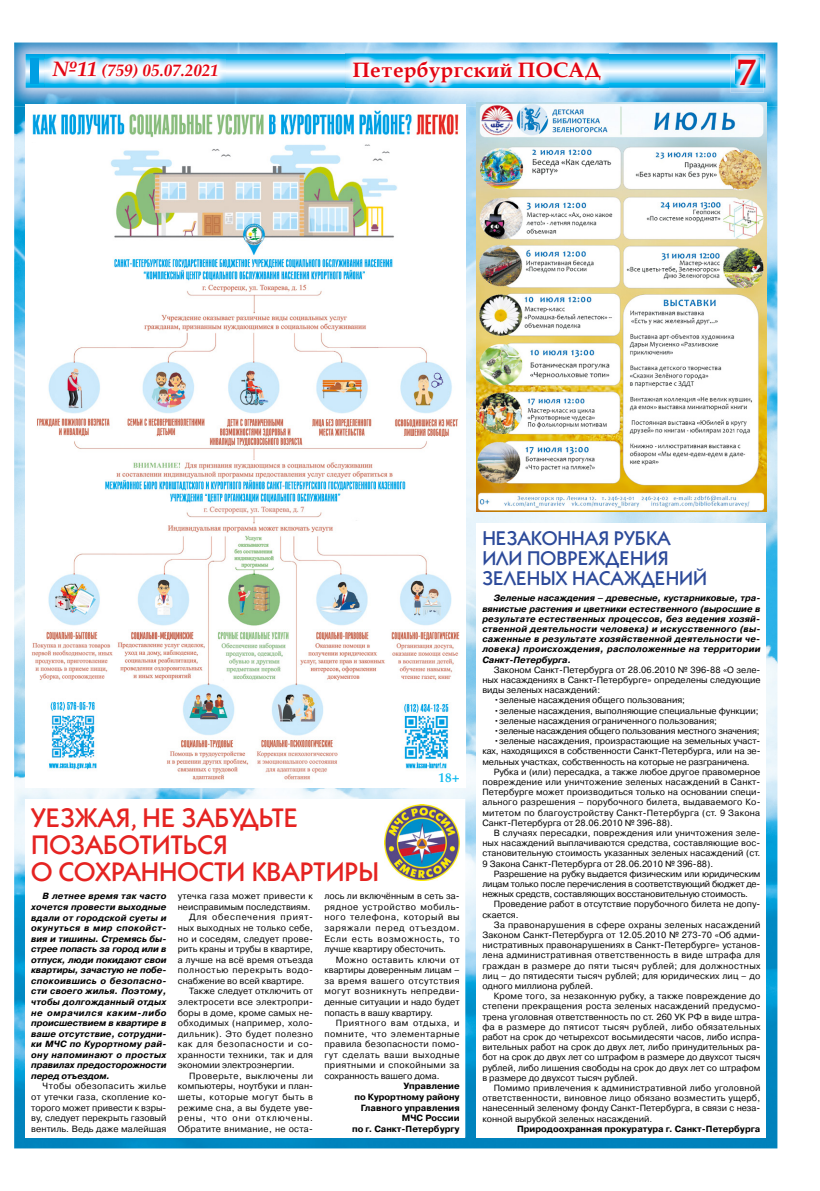
<style>
.page{position:relative;width:820px;height:1191px;background:#fff}
.page>*{position:absolute;margin:0;border:0;box-sizing:border-box;transform-origin:0 0}
.t1{font:700 37px "Palladium";color:#e30613}
.t2{font:500 27px/27px "Kabel C";color:#e52321}
.t3{font:500 20px/20.2px "Kabel C";color:#2c4a9a}
.t4{font:700 20px "Palladium";color:#e30613}
.t5{font:italic 700 16px "Palladium";color:#e30613}
.t6{font:700 12.4px "Palladium";color:#10baee}
.t7{font:9px/10.2px "Pragmatica C";color:#000;text-align:justify}
.t8{font:italic 700 9px/10.6px "Pragmatica C";color:#000;text-align:justify}
.t9{font:700 9px/10.6px "Pragmatica C";color:#000;text-align:right}
.t10{font:9px "Pragmatica C";letter-spacing:-.02em;color:#000}
.t11{font:9px "Pragmatica C";letter-spacing:.03em;color:#000}
.t12{font:9px "Pragmatica C";letter-spacing:.02em;color:#000}
.t13{font:9px "Pragmatica C";letter-spacing:.035em;color:#000}
.t14{font:9px "Pragmatica C";letter-spacing:.025em;color:#000}
.t15{font:9px "Pragmatica C";letter-spacing:.05em;color:#000}
.t16{font:9px "Pragmatica C";letter-spacing:.04em;color:#000}
.t17{font:9px "Pragmatica C";letter-spacing:.055em;color:#000}
.t18{font:9px "Pragmatica C";letter-spacing:.06em;color:#000}
.t19{font:9px "Pragmatica C";letter-spacing:.095em;color:#000}
.t20{font:9px "Pragmatica C";letter-spacing:.08em;color:#000}
.s1{font-size:20px}
</style>
<div class="page">
<img style="left:14px;top:106px;width:763px;height:1042px">
<img style="left:14px;top:42px;width:764px;height:64px">
<svg style="left:26px;top:54px;width:739px;height:34px"></svg>
<div style="left:31px;top:58px;width:8px;height:26px;background:#009fe3"></div>
<img style="left:345px;top:53px;width:263px;height:37px">
<img style="left:345px;top:54px;width:263px;height:34px">
<img style="left:45px;top:54px;width:180px;height:32px">
<img style="left:730px;top:51px;width:33px;height:42px">
<img style="left:730px;top:54px;width:33px;height:34px">
<img style="left:734px;top:58px;width:25px;height:26px">
<img style="left:26px;top:104px;width:439px;height:684px">
<div style="left:26px;top:799px;width:439px;height:338px;background:#fff"></div>
<img style="left:384px;top:805px;width:75px;height:75px">
<img style="left:476px;top:102px;width:289px;height:409px">
<div style="left:476px;top:523px;width:289px;height:614px;background:#fff"></div>
<h3 class="t5" style="left:53px;top:61px;width:167px"><span class="s1">№11</span> (759) 05.07.2021</h3>
<h3 class="t4" style="left:352px;top:57px;width:250px">Петербургский ПОСАД</h3>
<h1 class="t1" style="left:736px;top:48px;width:21px">7</h1>
<h2 class="t2" style="left:31px;top:803px;width:349px">УЕЗЖАЯ, НЕ ЗАБУДЬТЕ<br>ПОЗАБОТИТЬСЯ<br>О СОХРАННОСТИ КВАРТИРЫ</h2>
<h3 class="t6" style="left:438px;top:770px;width:22px">18+</h3>
<p class="t8" style="left:31px;top:891px;width:137px;text-indent:11px">В летнее время так часто хочется провести выходные вдали от городской суеты и окунуться в мир спокойст&shy;вия и тишины. Стремясь бы&shy;стрее попасть за город или в отпуск, люди покидают свои квартиры, зачастую не побе&shy;спокоившись о безопасно&shy;сти своего жилья. Поэтому, чтобы долгожданный отдых не омрачился каким-либо происшествием в квартире в ваше отсутствие, сотрудни&shy;ки МЧС по Курортному рай&shy;ону напоминают о простых правилах предосторожности перед отъездом.</p>
<p class="t7" style="left:31px;top:1081px;width:137px;line-height:10.6px;text-indent:11px">Чтобы обезопасить жилье от утечки газа, скопление ко&shy;торого может привести к взры&shy;ву, следует перекрыть газовый вентиль. Ведь даже малейшая</p>
<p class="t14" style="left:178px;top:891px;width:137px">утечка газа может привести к</p>
<p class="t7" style="left:178px;top:901px;width:134px">неисправимым последствиям.</p>
<p class="t20" style="left:189px;top:912px;width:125px">Для обеспечения прият-</p>
<p class="t12" style="left:178px;top:923px;width:137px">ных выходных не только себе,</p>
<p class="t12" style="left:178px;top:933px;width:137px">но и соседям, следует прове-</p>
<p class="t7" style="left:178px;top:944px;width:137px">рить краны и трубы в квартире,</p>
<p class="t7" style="left:178px;top:954px;width:137px">а лучше на всё время отъезда</p>
<p class="t17" style="left:178px;top:965px;width:137px">полностью перекрыть водо-</p>
<p class="t7" style="left:178px;top:975px;width:128px">снабжение во всей квартире.</p>
<p class="t7" style="left:189px;top:986px;width:125px">Также следует отключить от</p>
<p class="t11" style="left:178px;top:996px;width:137px">электросети все электропри-</p>
<p class="t7" style="left:178px;top:1007px;width:137px">боры в доме, кроме самых не-</p>
<p class="t13" style="left:178px;top:1018px;width:137px">обходимых (например, холо-</p>
<p class="t16" style="left:178px;top:1028px;width:137px">дильник). Это будет полезно</p>
<p class="t18" style="left:178px;top:1039px;width:137px">как для безопасности и со-</p>
<p class="t13" style="left:178px;top:1049px;width:137px">хранности техники, так и для</p>
<p class="t7" style="left:178px;top:1060px;width:118px">экономии электроэнергии.</p>
<p class="t15" style="left:189px;top:1070px;width:125px">Проверьте, выключены ли</p>
<p class="t7" style="left:178px;top:1081px;width:137px">компьютеры, ноутбуки и план-</p>
<p class="t15" style="left:178px;top:1092px;width:137px">шеты, которые могут быть в</p>
<p class="t14" style="left:178px;top:1102px;width:137px">режиме сна, а вы будете уве-</p>
<p class="t19" style="left:178px;top:1113px;width:137px">рены, что они отключены.</p>
<p class="t11" style="left:178px;top:1123px;width:137px">Обратите внимание, не оста-</p>
<p class="t7" style="left:324px;top:891px;width:137px;line-height:10.6px">лось ли включённым в сеть за&shy;рядное устройство мобиль&shy;ного телефона, который вы заряжали перед отъездом.<br>Если есть возможность, то лучше квартиру обесточить.</p>
<p class="t7" style="left:324px;top:954px;width:137px;line-height:10.6px;text-indent:11px">Можно оставить ключи от квартиры доверенным лицам – за время вашего отсутствия могут возникнуть непредви&shy;денные ситуации и надо будет попасть в вашу квартиру.</p>
<p class="t7" style="left:324px;top:1017px;width:137px;line-height:10.6px;text-indent:11px">Приятного вам отдыха, и помните, что элементарные правила безопасности помо&shy;гут сделать ваши выходные приятными и спокойными за сохранность вашего дома.</p>
<p class="t9" style="left:352px;top:1081px;width:109px">Управление<br>по Курортному району<br>Главного управления<br>МЧС России<br>по г. Санкт-Петербургу</p>
<h3 class="t3" style="left:482px;top:528px;width:226px">НЕЗАКОННАЯ РУБКА<br>ИЛИ ПОВРЕЖДЕНИЯ<br>ЗЕЛЕНЫХ НАСАЖДЕНИЙ</h3>
<p class="t8" style="left:482px;top:593px;width:279px;line-height:10.2px;text-indent:11px">Зеленые насаждения – древесные, кустарниковые, тра&shy;вянистые растения и цветники естественного (выросшие в результате естественных процессов, без ведения хозяй&shy;ственной деятельности человека) и искусственного (вы&shy;саженные в результате хозяйственной деятельности че&shy;ловека) происхождения, расположенные на территории Санкт-Петербурга.</p>
<p class="t7" style="left:482px;top:664px;width:279px;text-indent:11px">Законом Санкт-Петербурга от 28.06.2010 № 396-88 «О зеле&shy;ных насаждениях в Санкт-Петербурге» определены следующие виды зеленых насаждений:</p>
<p class="t7" style="left:493px;top:695px;width:193px">•зеленые насаждения общего пользования;</p>
<p class="t7" style="left:493px;top:705px;width:266px">•зеленые насаждения, выполняющие специальные функции;</p>
<p class="t7" style="left:493px;top:715px;width:225px">•зеленые насаждения ограниченного пользования;</p>
<p class="t10" style="left:493px;top:726px;width:267px">•зеленые насаждения общего пользования местного значения;</p>
<p class="t7" style="left:482px;top:736px;width:279px;text-indent:11px">•зеленые насаждения, произрастающие на земельных участ&shy;ках, находящихся в собственности Санкт-Петербурга, или на зе&shy;мельных участках, собственность на которые не разграничена.</p>
<p class="t7" style="left:482px;top:766px;width:279px;text-indent:11px">Рубка и (или) пересадка, а также любое другое правомерное повреждение или уничтожение зеленых насаждений в Санкт-Петербурге может производиться только на основании специ&shy;ального разрешения – порубочного билета, выдаваемого Ко&shy;митетом по благоустройству Санкт-Петербурга (ст. 9 Закона Санкт-Петербурга от 28.06.2010 № 396-88).</p>
<p class="t7" style="left:482px;top:827px;width:279px;text-indent:11px">В случаях пересадки, повреждения или уничтожения зеле&shy;ных насаждений выплачиваются средства, составляющие вос&shy;становительную стоимость указанных зеленых насаждений (ст.<br>9 Закона Санкт-Петербурга от 28.06.2010 № 396-88).</p>
<p class="t7" style="left:482px;top:868px;width:279px;text-indent:11px">Разрешение на рубку выдается физическим или юридическим лицам только после перечисления в соответствующий бюджет де&shy;нежных средств, составляющих восстановительную стоимость.</p>
<p class="t7" style="left:482px;top:899px;width:279px;text-indent:11px">Проведение работ в отсутствие порубочного билета не допу&shy;скается.</p>
<p class="t7" style="left:482px;top:919px;width:279px;text-indent:11px">За правонарушения в сфере охраны зеленых насаждений Законом Санкт-Петербурга от 12.05.2010 № 273-70 «Об адми&shy;нистративных правонарушениях в Санкт-Петербурге» установ&shy;лена административная ответственность в виде штрафа для граждан в размере до пяти тысяч рублей; для должностных лиц – до пятидесяти тысяч рублей; для юридических лиц – до одного миллиона рублей.</p>
<p class="t7" style="left:482px;top:991px;width:279px;text-indent:11px">Кроме того, за незаконную рубку, а также повреждение до степени прекращения роста зеленых насаждений предусмо&shy;трена уголовная ответственность по ст. 260 УК РФ в виде штра&shy;фа в размере до пятисот тысяч рублей, либо обязательных работ на срок до четырехсот восьмидесяти часов, либо испра&shy;вительных работ на срок до двух лет, либо принудительных ра&shy;бот на срок до двух лет со штрафом в размере до двухсот тысяч рублей, либо лишения свободы на срок до двух лет со штрафом в размере до двухсот тысяч рублей.</p>
<p class="t7" style="left:482px;top:1082px;width:279px;text-indent:11px">Помимо привлечения к административной либо уголовной ответственности, виновное лицо обязано возместить ущерб, нанесенный зеленому фонду Санкт-Петербурга, в связи с неза&shy;конной вырубкой зеленых насаждений.</p>
<p class="t9" style="left:517px;top:1123px;width:245px">Природоохранная прокуратура г. Санкт-Петербурга</p>
</div>
